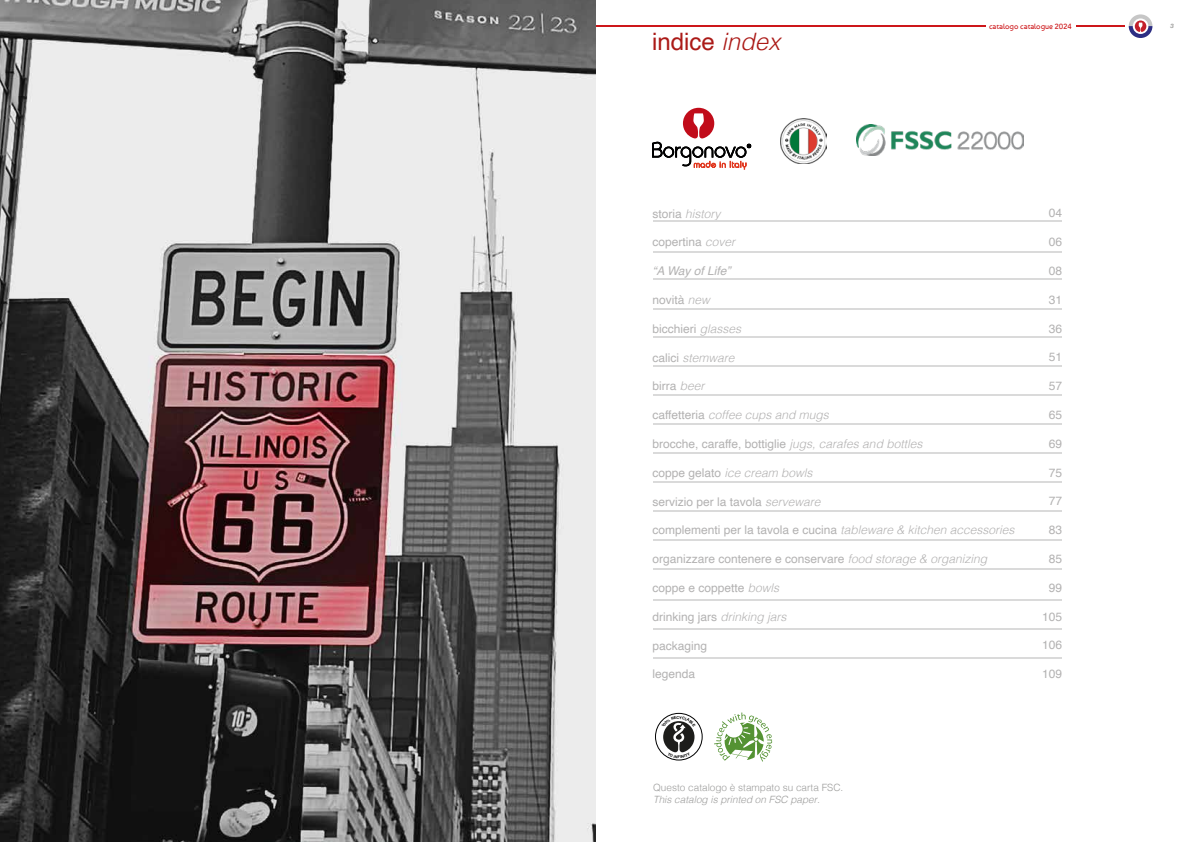
<style>
.page{position:relative;width:1191px;height:842px;background:#fff}
.page>*{position:absolute;margin:0;border:0;box-sizing:border-box;transform-origin:0 0}
.t1{font:24px "Helvetica";color:#ab1a17}
.t2{font:12px "Helvetica";color:#b3b2b2}
.t3{font:italic 300 12px "Helvetica";color:#b3b2b2}
.t4{font:italic 12px "Helvetica";color:#b3b2b2}
.t5{font:300 10px "Helvetica";color:#9d9d9c}
.t6{font:italic 300 10px "Helvetica";color:#9d9d9c}
.t7{font:7.6px "Baumans";color:#cd171a}
.t8{font:italic 700 6px "Helvetica Neue";color:#9d9d9c}
.s1{font-weight:300;font-style:italic}
.s2{font-weight:400;font-style:normal}
</style>
<div class="page">
<hr style="left:1076px;top:26px;width:48px;height:1px;background:#cd171a">
<hr style="left:595px;top:26px;width:390px;height:1px;background:#cd171a">
<svg style="left:1128px;top:14px;width:24px;height:24px"></svg>
<svg style="left:652px;top:108px;width:99px;height:61px"></svg>
<hr style="left:653px;top:221px;width:409px;height:1px;background:#dadada">
<hr style="left:653px;top:251px;width:409px;height:1px;background:#dadada">
<hr style="left:653px;top:336px;width:409px;height:2px;background:#dadada">
<hr style="left:653px;top:452px;width:409px;height:2px;background:#dadada">
<hr style="left:653px;top:279px;width:409px;height:1px;background:#dadada">
<hr style="left:653px;top:394px;width:409px;height:2px;background:#dadada">
<hr style="left:653px;top:510px;width:409px;height:1px;background:#dadada">
<hr style="left:653px;top:365px;width:409px;height:2px;background:#dadada">
<hr style="left:653px;top:568px;width:409px;height:2px;background:#dadada">
<hr style="left:653px;top:599px;width:409px;height:2px;background:#dadada">
<hr style="left:653px;top:628px;width:409px;height:2px;background:#dadada">
<hr style="left:653px;top:657px;width:409px;height:2px;background:#dadada">
<hr style="left:653px;top:481px;width:409px;height:1px;background:#dadada">
<hr style="left:653px;top:308px;width:409px;height:2px;background:#dadada">
<hr style="left:653px;top:423px;width:409px;height:2px;background:#dadada">
<hr style="left:653px;top:539px;width:409px;height:2px;background:#dadada">
<div style="left:655px;top:713px;width:47px;height:47px;border:1px solid #000;border-radius:50%"></div>
<svg style="left:714px;top:712px;width:58px;height:50px"></svg>
<img style="left:0;top:0;width:595px;height:842px">
<img style="left:781px;top:119px;width:45px;height:45px">
<img style="left:856px;top:124px;width:167px;height:31px">
<svg style="left:661px;top:716px;width:35px;height:42px"></svg>
<h1 class="t1" style="left:652px;top:23px;width:130px">indice <span class="s1">index</span></h1>
<p class="t7" style="left:989px;top:21px;width:84px">catalogo catalogue 2024</p>
<p class="t8" style="left:1170px;top:21px;width:5px">3</p>
<p class="t3" style="left:652px;top:203px;width:70px"><span class="s2">storia</span> history</p>
<p class="t2" style="left:652px;top:233px;width:84px">copertina <span class="s1">cover</span></p>
<p class="t4" style="left:652px;top:261px;width:80px">“A Way of Life”</p>
<p class="t2" style="left:652px;top:290px;width:59px">novità <span class="s1">new</span></p>
<p class="t2" style="left:652px;top:319px;width:90px">bicchieri <span class="s1">glasses</span></p>
<p class="t3" style="left:652px;top:347px;width:84px"><span class="s2">calici</span> stemware</p>
<p class="t2" style="left:652px;top:377px;width:54px">birra <span class="s1">beer</span></p>
<p class="t3" style="left:652px;top:405px;width:178px"><span class="s2">caffetteria</span> coffee cups and mugs</p>
<p class="t2" style="left:652px;top:434px;width:271px">brocche, caraffe, bottiglie <span class="s1">jugs, carafes and bottles</span></p>
<p class="t3" style="left:652px;top:462px;width:162px"><span class="s2">coppe gelato</span> ice cream bowls</p>
<p class="t2" style="left:652px;top:492px;width:170px">servizio per la tavola <span class="s1">serveware</span></p>
<p class="t2" style="left:652px;top:521px;width:364px">complementi per la tavola e cucina <span class="s1">tableware &amp; kitchen accessories</span></p>
<p class="t2" style="left:652px;top:550px;width:336px">organizzare contenere e conservare <span class="s1">food storage &amp; organizing</span></p>
<p class="t2" style="left:652px;top:578px;width:128px">coppe e coppette <span class="s1">bowls</span></p>
<p class="t2" style="left:652px;top:607px;width:136px">drinking jars <span class="s1">drinking jars</span></p>
<p class="t2" style="left:652px;top:636px;width:56px">packaging</p>
<p class="t2" style="left:652px;top:665px;width:44px">legenda</p>
<p class="t2" style="left:1048px;top:204px;width:15px">04</p>
<p class="t2" style="left:1048px;top:233px;width:15px">06</p>
<p class="t2" style="left:1048px;top:261px;width:15px">08</p>
<p class="t2" style="left:1048px;top:290px;width:15px">31</p>
<p class="t2" style="left:1048px;top:319px;width:15px">36</p>
<p class="t2" style="left:1048px;top:348px;width:15px">51</p>
<p class="t2" style="left:1048px;top:377px;width:15px">57</p>
<p class="t2" style="left:1048px;top:405px;width:15px">65</p>
<p class="t2" style="left:1048px;top:434px;width:15px">69</p>
<p class="t2" style="left:1048px;top:463px;width:15px">75</p>
<p class="t2" style="left:1048px;top:492px;width:15px">77</p>
<p class="t2" style="left:1048px;top:521px;width:15px">83</p>
<p class="t2" style="left:1048px;top:549px;width:15px">85</p>
<p class="t2" style="left:1048px;top:578px;width:15px">99</p>
<p class="t2" style="left:1042px;top:607px;width:22px">105</p>
<p class="t2" style="left:1042px;top:636px;width:22px">106</p>
<p class="t2" style="left:1042px;top:665px;width:22px">109</p>
<p class="t5" style="left:653px;top:779px;width:192px">Questo catalogo è stampato su carta FSC.</p>
<p class="t6" style="left:653px;top:791px;width:168px">This catalog is printed on FSC paper.</p>
</div>
